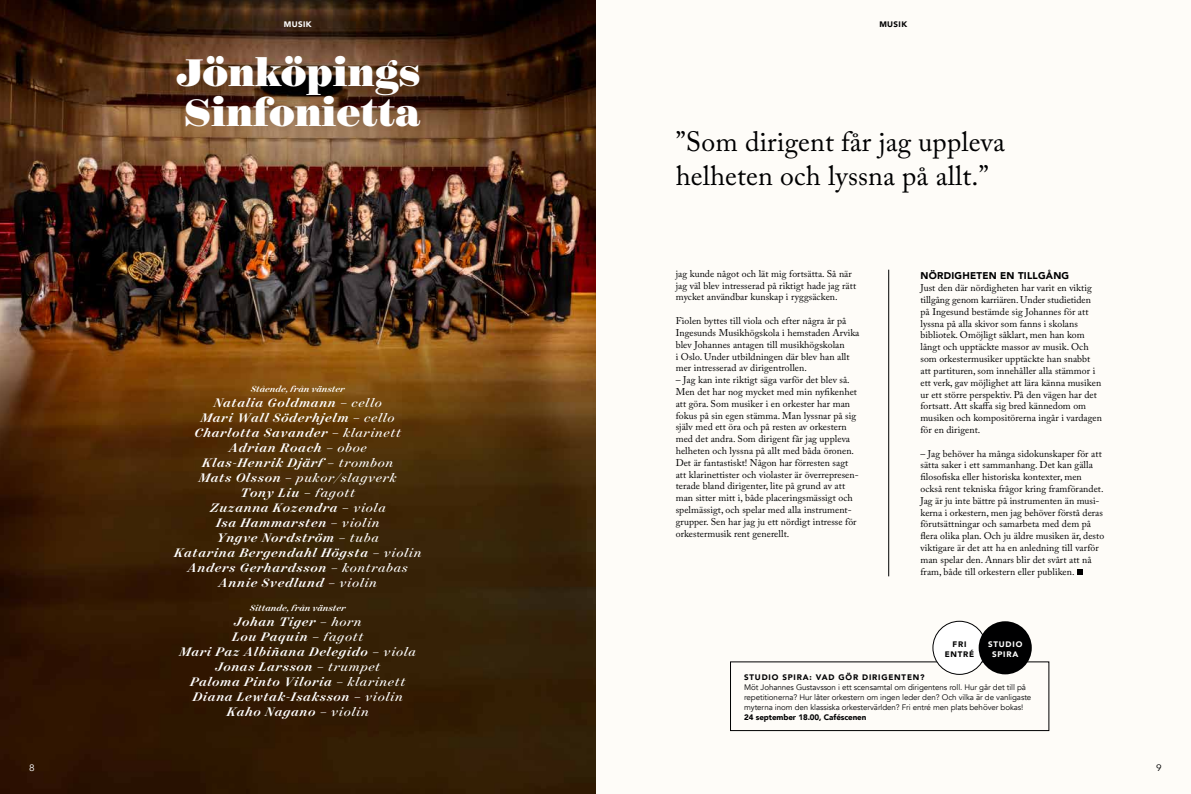
<style>
.page{position:relative;width:1191px;height:794px;background:#fff}
.page>*{position:absolute;margin:0;border:0;box-sizing:border-box;transform-origin:0 0}
.t1{font:900 43.8px/39.8px "Surveyor Display";color:#fff}
.t2{font:27.7px/33.3px "Adobe Caslon Pro";letter-spacing:.005em;color:#000001}
.t3{font:italic 500 14.1px/15px "Surveyor Display";letter-spacing:.05em;color:#fff;text-align:center}
.t4{font:italic 500 10px "Surveyor Display";color:#fff}
.t5{font:9.8px/11.8px "Adobe Caslon Pro";letter-spacing:.005em;color:#000001}
.t6{font:900 9.8px "Avenir";letter-spacing:.025em;color:#000001}
.t7{font:9.3px "Avenir";color:#fff;scale:1.08 1}
.t8{font:9.3px "Avenir";color:#000001;scale:1.08 1}
.t9{font:8px/10px "Avenir";letter-spacing:-.01em;color:#000001}
.t10{font:900 8px/10px "Avenir";letter-spacing:.1em;color:#000001;text-align:center}
.t11{font:900 8px "Avenir";letter-spacing:-.01em;color:#000001}
.t12{font:900 8px/10px "Avenir";letter-spacing:.1em;color:#fff;text-align:center}
.s1{font-weight:400}
</style>
<div class="page">
<div style="left:595px;top:0;width:596px;height:794px;background:#fefcf8"></div>
<img style="left:0;top:0;width:595px;height:794px">
<div style="left:730px;top:661px;width:319px;height:70px;border:1px solid #000001"></div>
<div style="left:933px;top:621px;width:53px;height:53px;background:#fff;border-radius:50%"></div>
<div style="left:932px;top:621px;width:54px;height:53px;border:1px solid #000001;border-radius:50%"></div>
<div style="left:978px;top:621px;width:53px;height:53px;background:#000001;border-radius:50%"></div>
<hr style="left:888px;top:270px;width:1px;height:306px;background:#000001">
<svg style="left:1077px;top:569px;width:5px;height:5px"></svg>
<p class="t12" style="left:284px;top:19px;width:29px">MUSIK</p>
<p class="t10" style="left:879px;top:19px;width:29px">MUSIK</p>
<h1 class="t1" style="left:176px;top:53px;width:246px">Jönköpings<br>Sinfonietta</h1>
<p class="t4" style="left:251px;top:382px;width:95px">Stående, från vänster</p>
<p class="t3" style="left:174px;top:394px;width:248px">Natalia Goldmann – <span class="s1">cello<br></span>Mari Wall Söderhjelm – <span class="s1">cello<br></span>Charlotta Savander – <span class="s1">klarinett<br></span>Adrian Roach <span class="s1">– oboe<br></span>Klas-Henrik Djärf <span class="s1">– trombon<br></span>Mats Olsson – <span class="s1">pukor/slagverk<br></span>Tony Liu – <span class="s1">fagott<br></span>Zuzanna Kozendra – <span class="s1">viola<br></span>Isa Hammarsten <span class="s1">– violin<br></span>Yngve Nordström <span class="s1">– tuba<br></span>Katarina Bergendahl Högsta <span class="s1">– violin<br></span>Anders Gerhardsson <span class="s1">– kontrabas<br></span>Annie Svedlund <span class="s1">– violin</span></p>
<p class="t4" style="left:250px;top:601px;width:97px">Sittande, från vänster</p>
<h3 class="t3" style="left:179px;top:613px;width:238px">Johan Tiger <span class="s1">– horn<br></span>Lou Paquin – <span class="s1">fagott<br></span>Mari Paz Albiñana Delegido <span class="s1">– viola<br></span>Jonas Larsson – <span class="s1">trumpet<br></span>Paloma Pinto Viloria <span class="s1">– klarinett<br></span>Diana Lewtak-Isaksson – <span class="s1">violin<br></span>Kaho Nagano <span class="s1">– violin</span></h3>
<h2 class="t2" style="left:675px;top:125px;width:331px">”Som dirigent får jag uppleva helheten och lyssna på allt.”</h2>
<p class="t5" style="left:675px;top:267px;width:182px">jag kunde något och lät mig fortsätta. Så när jag väl blev intresserad på riktigt hade jag rätt mycket användbar kunskap i ryggsäcken.</p>
<p class="t5" style="left:675px;top:315px;width:185px">Fiolen byttes till viola och efter några år på Ingesunds Musikhögskola i hemstaden Arvika blev Johannes antagen till musikhögskolan<br>i Oslo. Under utbildningen där blev han allt mer intresserad av dirigentrollen.</p>
<p class="t5" style="left:675px;top:374px;width:184px">– Jag kan inte riktigt säga varför det blev så.<br>Men det har nog mycket med min nyfikenhet att göra. Som musiker i en orkester har man fokus på sin egen stämma. Man lyssnar på sig själv med ett öra och på resten av orkestern med det andra. Som dirigent får jag uppleva helheten och lyssna på allt med båda öronen.<br>Det är fantastiskt! Någon har förresten sagt att klarinettister och violaster är överrepresen&shy;terade bland dirigenter, lite på grund av att man sitter mitt i, både placeringsmässigt och spelmässigt, och spelar med alla instrument&shy;grupper. Sen har jag ju ett nördigt intresse för orkestermusik rent generellt.</p>
<p class="t6" style="left:920px;top:268px;width:150px">NÖRDIGHETEN EN TILLGÅNG</p>
<p class="t5" style="left:920px;top:282px;width:183px">Just den där nördigheten har varit en viktig tillgång genom karriären. Under studietiden på Ingesund bestämde sig Johannes för att lyssna på alla skivor som fanns i skolans bibliotek. Omöjligt såklart, men han kom långt och upptäckte massor av musik. Och som orkestermusiker upptäckte han snabbt att partituren, som innehåller alla stämmor i ett verk, gav möjlighet att lära känna musiken ur ett större perspektiv. På den vägen har det fortsatt. Att skaffa sig bred kännedom om musiken och kompositörerna ingår i vardagen för en dirigent.</p>
<p class="t5" style="left:920px;top:447px;width:185px">– Jag behöver ha många sidokunskaper för att sätta saker i ett sammanhang. Det kan gälla filosofiska eller historiska kontexter, men också rent tekniska frågor kring framförandet.<br>Jag är ju inte bättre på instrumenten än musi&shy;kerna i orkestern, men jag behöver förstå deras förutsättningar och samarbeta med dem på flera olika plan. Och ju äldre musiken är, desto viktigare är det att ha en anledning till varför man spelar den. Annars blir det svårt att nå fram, både till orkestern eller publiken.</p>
<p class="t10" style="left:944px;top:639px;width:31px">FRI<br>ENTRÉ</p>
<p class="t12" style="left:988px;top:639px;width:36px">STUDIO<br>SPIRA</p>
<p class="t10" style="left:744px;top:672px;width:182px">STUDIO SPIRA: VAD GÖR DIRIGENTEN?</p>
<p class="t9" style="left:744px;top:682px;width:289px">Möt Johannes Gustavsson i ett scensamtal om dirigentens roll. Hur går det till på repetitionerna? Hur låter orkestern om ingen leder den? Och vilka är de vanligaste myterna inom den klassiska orkestervärlden? Fri entré men plats behöver bokas!</p>
<p class="t11" style="left:744px;top:710px;width:124px">24 september 18.00, Caféscenen</p>
<p class="t7" style="left:29px;top:762px;width:7px">8</p>
<p class="t8" style="left:1156px;top:762px;width:7px">9</p>
</div>
